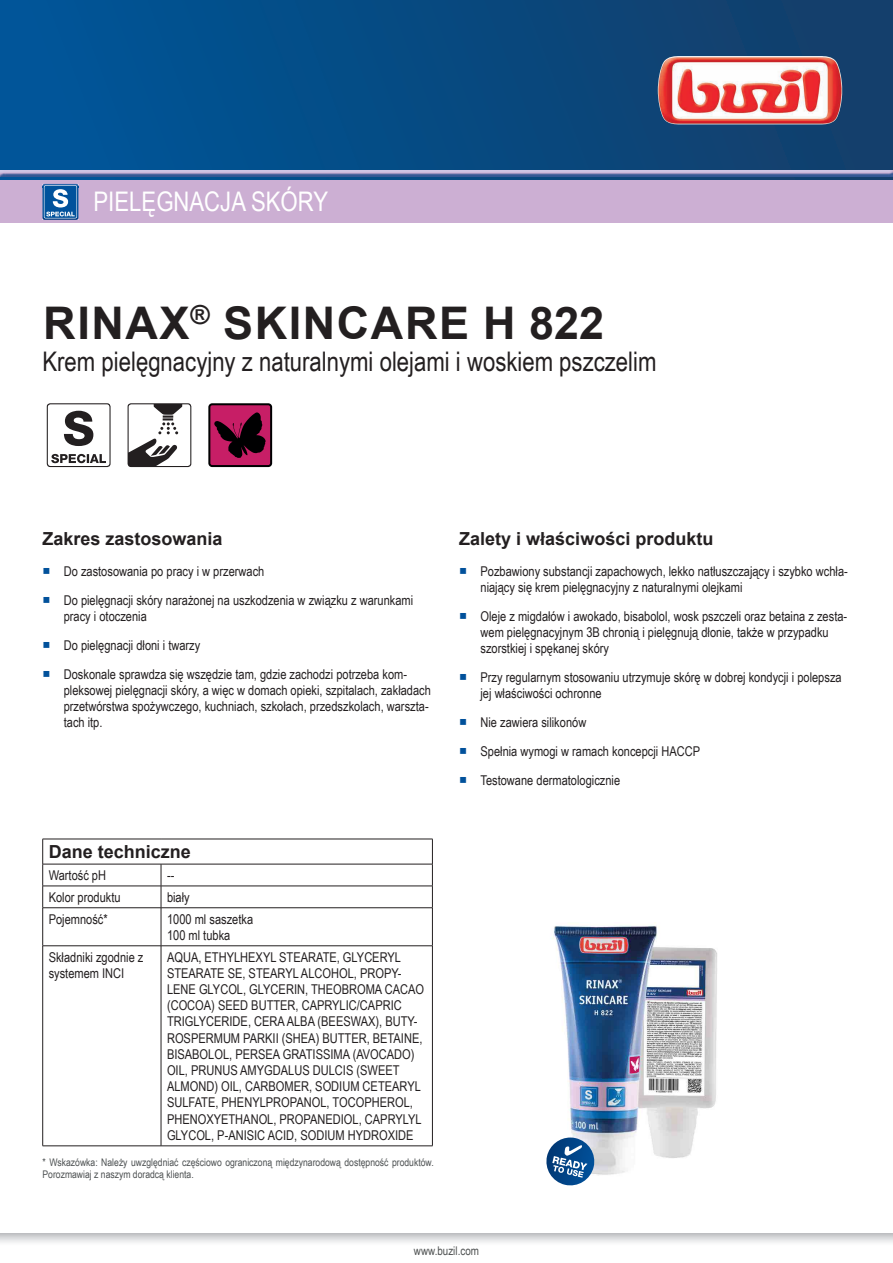
<style>
.page{position:relative;width:893px;height:1263px;background:#fff}
.page>*{position:absolute;margin:0;border:0;box-sizing:border-box;transform-origin:0 0}
.t1{font:700 45px "Arial";letter-spacing:.035em;color:#231f20}
.t2{font:27px "Arial Narrow";color:#231f20}
.t3{font:27px "Arial Narrow";color:#fff}
.t4{font:700 18px "Arial";color:#231f20}
.t5{font:13.5px/16.2px "Arial Narrow";color:#231f20}
.t6{font:12px "Arial Narrow";color:#4e5151}
.t7{font:10.5px/11.7px "Arial Narrow";color:#4d5152}
.s1{font-family:"Arial Unicode MS";color:#01519b}
</style>
<div class="page">
<svg style="left:0;top:1233px;width:893px;height:10px"></svg>
<hr style="left:43px;top:839px;width:118px;height:1px;background:#231f20">
<hr style="left:161px;top:839px;width:272px;height:1px;background:#231f20">
<hr style="left:43px;top:864px;width:118px;height:1px;background:#231f20">
<hr style="left:161px;top:864px;width:272px;height:1px;background:#231f20">
<hr style="left:43px;top:886px;width:118px;height:1px;background:#231f20">
<svg style="left:42px;top:839px;width:1px;height:68px"></svg>
<hr style="left:161px;top:886px;width:272px;height:1px;background:#231f20">
<svg style="left:161px;top:864px;width:1px;height:43px"></svg>
<svg style="left:432px;top:839px;width:1px;height:68px"></svg>
<hr style="left:43px;top:907px;width:118px;height:1px;background:#231f20">
<hr style="left:42px;top:908px;width:1px;height:37px;background:#231f20">
<hr style="left:161px;top:907px;width:272px;height:1px;background:#231f20">
<hr style="left:161px;top:908px;width:1px;height:37px;background:#231f20">
<hr style="left:432px;top:908px;width:1px;height:37px;background:#231f20">
<hr style="left:43px;top:945px;width:118px;height:1px;background:#231f20">
<hr style="left:42px;top:946px;width:1px;height:200px;background:#231f20">
<hr style="left:161px;top:945px;width:272px;height:1px;background:#231f20">
<hr style="left:161px;top:946px;width:1px;height:200px;background:#231f20">
<hr style="left:432px;top:946px;width:1px;height:200px;background:#231f20">
<hr style="left:43px;top:1145px;width:118px;height:1px;background:#231f20">
<hr style="left:161px;top:1145px;width:272px;height:1px;background:#231f20">
<img style="left:552px;top:925px;width:165px;height:250px">
<svg style="left:47px;top:403px;width:64px;height:64px"></svg>
<svg style="left:128px;top:403px;width:63px;height:64px"></svg>
<svg style="left:208px;top:403px;width:64px;height:64px;background:#77143f"></svg>
<svg style="left:546px;top:1137px;width:51px;height:49px"></svg>
<div style="left:0;top:0;width:893px;height:180px;background:linear-gradient(to right,#00569a,#143e69)"></div>
<img style="left:658px;top:56px;width:184px;height:68px">
<div style="left:0;top:169px;width:893px;height:8px;background:#015599;opacity:.75"></div>
<div style="left:0;top:180px;width:893px;height:43px;background:#ccafd3"></div>
<img style="left:43px;top:184px;width:35px;height:36px">
<svg style="left:44px;top:185px;width:35px;height:33px"></svg>
<h2 class="t3" style="left:94px;top:182px;width:236px">PIELĘGNACJA SKÓRY</h2>
<h1 class="t1" style="left:43px;top:291px;width:562px">RINAX<sup>®</sup> SKINCARE H 822</h1>
<h2 class="t2" style="left:43px;top:342px;width:615px">Krem pielęgnacyjny z naturalnymi olejami i woskiem pszczelim</h2>
<h3 class="t4" style="left:43px;top:526px;width:182px">Zakres zastosowania</h3>
<p class="t5" style="left:43px;top:562px;width:223px"><span class="s1">■</span> Do zastosowania po pracy i w przerwach</p>
<p class="t5" style="left:64px;top:591px;width:351px;text-indent:-21px"><span class="s1">■</span> Do pielęgnacji skóry narażonej na uszkodzenia w związku z warunkami pracy i otoczenia</p>
<p class="t5" style="left:43px;top:636px;width:159px"><span class="s1">■</span> Do pielęgnacji dłoni i twarzy</p>
<p class="t5" style="left:64px;top:665px;width:369px;text-indent:-21px"><span class="s1">■</span> Doskonale sprawdza się wszędzie tam, gdzie zachodzi potrzeba kom&shy;pleksowej pielęgnacji skóry, a więc w domach opieki, szpitalach, zakładach przetwórstwa spożywczego, kuchniach, szkołach, przedszkolach, warszta&shy;tach itp.</p>
<h3 class="t4" style="left:49px;top:839px;width:144px">Dane techniczne</h3>
<p class="t5" style="left:49px;top:866px;width:59px">Wartość pH</p>
<p class="t5" style="left:167px;top:866px;width:9px">--</p>
<p class="t5" style="left:49px;top:888px;width:73px">Kolor produktu</p>
<p class="t5" style="left:167px;top:888px;width:24px">biały</p>
<p class="t5" style="left:49px;top:910px;width:61px">Pojemność*</p>
<p class="t5" style="left:167px;top:910px;width:88px">1000 ml saszetka<br>100 ml tubka</p>
<p class="t5" style="left:49px;top:948px;width:96px">Składniki zgodnie z systemem INCI</p>
<p class="t5" style="left:167px;top:948px;width:259px">AQUA, ETHYLHEXYL STEARATE, GLYCERYL STEARATE SE, STEARYL ALCOHOL, PROPY-LENE GLYCOL, GLYCERIN, THEOBROMA CACAO (COCOA) SEED BUTTER, CAPRYLIC/CAPRIC TRIGLYCERIDE, CERA ALBA (BEESWAX), BUTY-ROSPERMUM PARKII (SHEA) BUTTER, BETAINE, BISABOLOL, PERSEA GRATISSIMA (AVOCADO)<br>OIL, PRUNUS AMYGDALUS DULCIS (SWEET ALMOND) OIL, CARBOMER, SODIUM CETEARYL SULFATE, PHENYLPROPANOL, TOCOPHEROL, PHENOXYETHANOL, PROPANEDIOL, CAPRYLYL GLYCOL, P-ANISIC ACID, SODIUM HYDROXIDE</p>
<p class="t7" style="left:43px;top:1156px;width:393px">* Wskazówka: Należy uwzględniać częściowo ograniczoną międzynarodową dostępność produktów.<br>Porozmawiaj z naszym doradcą klienta.</p>
<h3 class="t4" style="left:459px;top:526px;width:256px">Zalety i właściwości produktu</h3>
<p class="t5" style="left:480px;top:562px;width:369px;text-indent:-21px"><span class="s1">■</span> Pozbawiony substancji zapachowych, lekko natłuszczający i szybko wchła&shy;niający się krem pielęgnacyjny z naturalnymi olejkami</p>
<p class="t5" style="left:480px;top:607px;width:368px;text-indent:-21px"><span class="s1">■</span> Oleje z migdałów i awokado, bisabolol, wosk pszczeli oraz betaina z zesta&shy;wem pielęgnacyjnym 3B chronią i pielęgnują dłonie, także w przypadku szorstkiej i spękanej skóry</p>
<p class="t5" style="left:480px;top:669px;width:363px;text-indent:-21px"><span class="s1">■</span> Przy regularnym stosowaniu utrzymuje skórę w dobrej kondycji i polepsza jej właściwości ochronne</p>
<p class="t5" style="left:459px;top:714px;width:129px"><span class="s1">■</span> Nie zawiera silikonów</p>
<p class="t5" style="left:459px;top:743px;width:242px"><span class="s1">■</span> Spełnia wymogi w ramach koncepcji HACCP</p>
<p class="t5" style="left:459px;top:772px;width:162px"><span class="s1">■</span> Testowane dermatologicznie</p>
<p class="t6" style="left:414px;top:1242px;width:67px">www.buzil.com</p>
</div>
